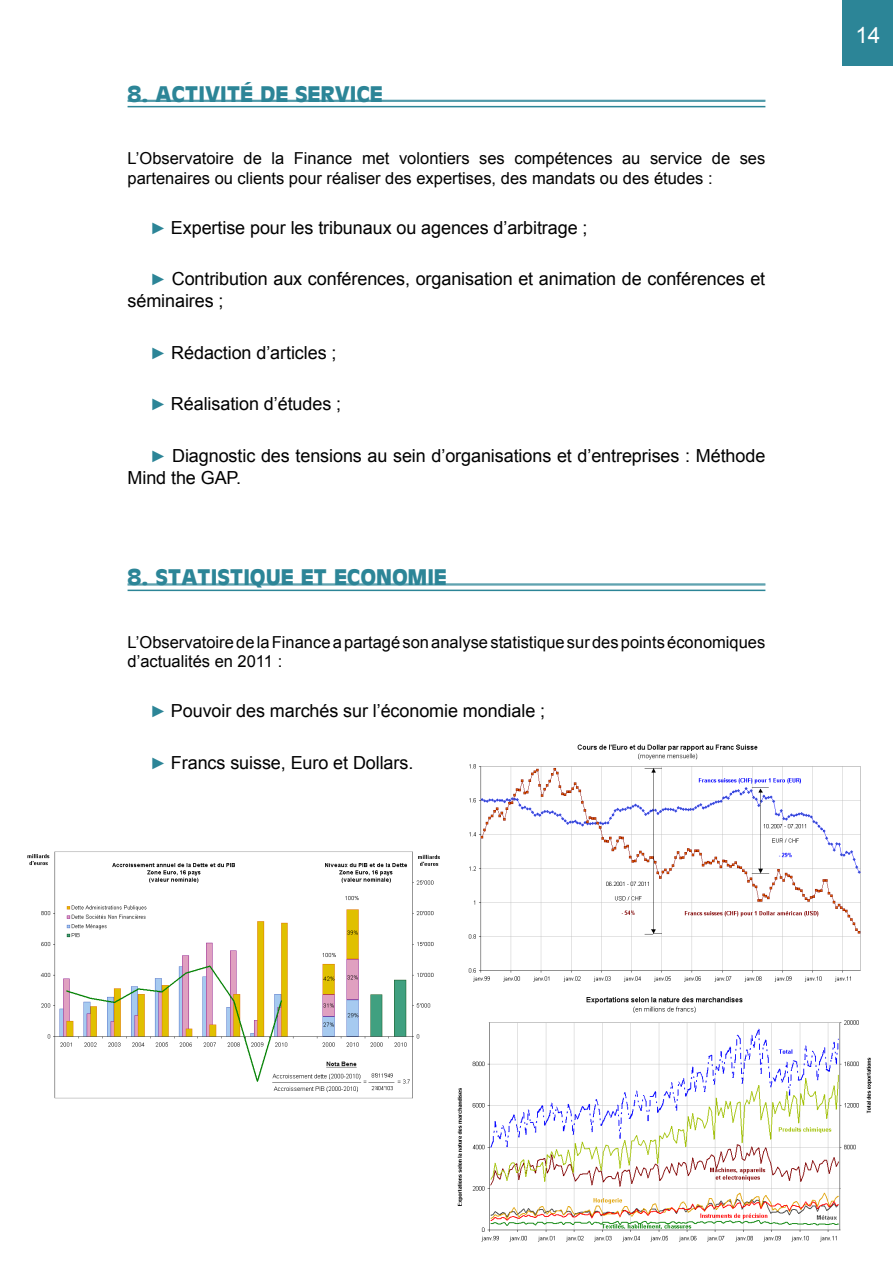
<style>
.page{position:relative;width:893px;height:1263px;background:#fff}
.page>*{position:absolute;margin:0;border:0;box-sizing:border-box;transform-origin:0 0}
.t1{font:22.5px "Arial";color:#fff}
.t2{font:700 21px "Antique Olive";color:#2c8597}
.t3{font:18px/21.6px "Arial";letter-spacing:-.005em;color:#000}
.t4{font:16.5px/19.8px "Arial";color:#000}
.s1{font-weight:700;font-size:16.5px;color:#2c8597}
</style>
<div class="page">
<div style="left:843px;top:0;width:50px;height:66px;background:#2c8597"></div>
<hr style="left:128px;top:100px;width:637px;height:1px;background:#2c8597">
<hr style="left:128px;top:101px;width:637px;height:1px;background:#2c8597">
<hr style="left:128px;top:106px;width:637px;height:1px;background:#2c8597">
<hr style="left:128px;top:584px;width:637px;height:1px;background:#2c8597">
<hr style="left:128px;top:585px;width:637px;height:1px;background:#2c8597">
<hr style="left:128px;top:590px;width:637px;height:1px;background:#2c8597">
<img style="left:27px;top:851px;width:413px;height:248px">
<img style="left:468px;top:744px;width:393px;height:238px">
<img style="left:457px;top:997px;width:415px;height:245px">
<p class="t2" style="left:128px;top:80px;width:257px">8. ACTIVITÉ DE SERVICE</p>
<p class="t4" style="left:128px;top:148px;width:639px">L’Observatoire de la Finance met volontiers ses compétences au service de ses partenaires ou clients pour réaliser des expertises, des mandats ou des études :</p>
<p class="t3" style="left:150px;top:217px;width:439px"><span class="s1">►</span> Expertise pour les tribunaux ou agences d’arbitrage ;</p>
<p class="t3" style="left:128px;top:268px;width:639px;text-indent:22px"><span class="s1">►</span> Contribution aux conférences, organisation et animation de conférences et séminaires ;</p>
<p class="t3" style="left:150px;top:342px;width:188px"><span class="s1">►</span> Rédaction d’articles ;</p>
<p class="t3" style="left:150px;top:393px;width:193px"><span class="s1">►</span> Réalisation d’études ;</p>
<p class="t3" style="left:128px;top:445px;width:639px;text-indent:23px"><span class="s1">►</span> Diagnostic des tensions au sein d’organisations et d’entreprises : Méthode<br>Mind the GAP.</p>
<p class="t2" style="left:128px;top:564px;width:321px">8. STATISTIQUE ET ECONOMIE</p>
<p class="t4" style="left:128px;top:632px;width:639px">L’Observatoire de la Finance a partagé son analyse statistique sur des points économiques d’actualités en 2011 :</p>
<p class="t3" style="left:150px;top:700px;width:397px"><span class="s1">►</span> Pouvoir des marchés sur l’économie mondiale ;</p>
<p class="t3" style="left:150px;top:752px;width:265px"><span class="s1">►</span> Francs suisse, Euro et Dollars.</p>
<p class="t1" style="left:855px;top:21px;width:27px">14</p>
</div>
